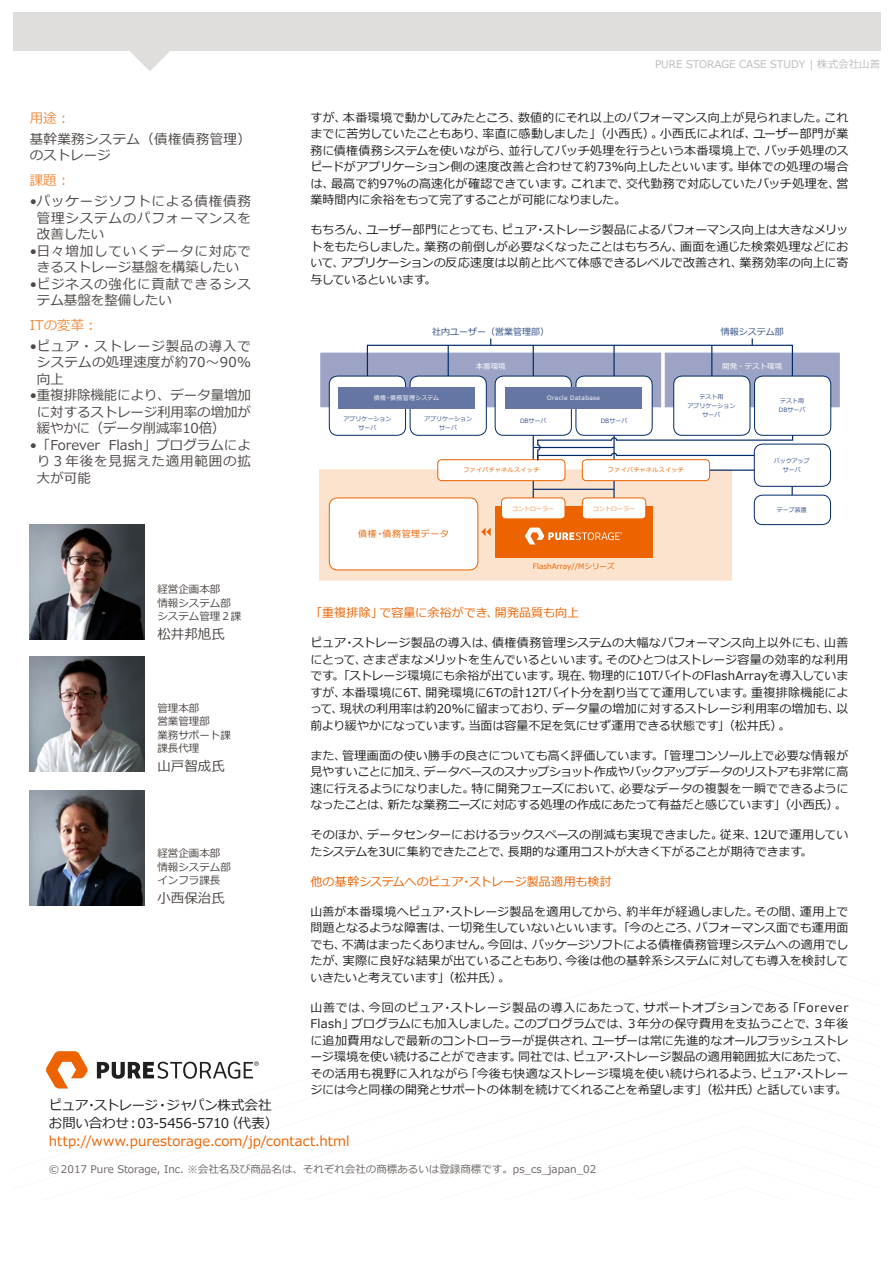
<style>
.page{position:relative;width:893px;height:1263px;background:#fff}
.page>*{position:absolute;margin:0;border:0;box-sizing:border-box;transform-origin:0 0}
.t1{font:13.5px/16.5px "Meiryo";letter-spacing:.02em;color:#4e4947;text-align:justify}
.t2{font:13.5px "Meiryo";letter-spacing:.005em;color:#ec6300}
.t3{font:13.5px/18px "Meiryo";letter-spacing:-.025em;color:#22201f}
.t4{font:13.5px/16.5px "Meiryo";letter-spacing:.06em;color:#4e4947}
.t5{font:13.5px "Meiryo";color:#f18e43}
.t6{font:12px/16.5px "Meiryo";letter-spacing:-.01em;color:#22201f;text-align:justify}
.t7{font:12px "Meiryo";letter-spacing:.005em;color:#ec6300}
.t8{font:10.5px "Meiryo";color:#6d6764}
.t9{font:10.5px/13.5px "Meiryo";color:#4e4947}
.t10{font:10.5px "Meiryo";color:#bfbcba}
.t11{font:9px "Meiryo";color:#335088}
.t12{font:9px "Meiryo";letter-spacing:.06em;color:#ec6300}
.t13{font:7.5px "Meiryo";color:#ec6300}
.t14{font:7.5px "Meiryo";color:#fff}
.t15{font:6px/9px "Meiryo";color:#335088;text-align:center}
.t16{font:6px "Meiryo";letter-spacing:.06em;color:#fff}
.t17{font:6px "Meiryo";letter-spacing:.06em;color:#ec6300}
.t18{font:6px "Meiryo";color:#f18e43}
</style>
<div class="page">
<img style="left:30px;top:524px;width:115px;height:115px">
<img style="left:30px;top:656px;width:115px;height:115px">
<img style="left:30px;top:790px;width:115px;height:115px">
<div style="left:13px;top:13px;width:867px;height:38px;background:#dfdedd"></div>
<svg style="left:130px;top:51px;width:40px;height:20px"></svg>
<div style="left:319px;top:470px;width:413px;height:110px;background:#fce3cd"></div>
<div style="left:321px;top:353px;width:340px;height:54px;background:#9ca3c4"></div>
<div style="left:665px;top:353px;width:174px;height:54px;background:#9ca3c4"></div>
<div style="left:367px;top:345px;width:426px;height:35px;border:1px solid #002b69"></div>
<hr style="left:448px;top:345px;width:1px;height:34px;background:#002b69">
<hr style="left:533px;top:345px;width:1px;height:34px;background:#002b69">
<hr style="left:613px;top:345px;width:2px;height:34px;background:#002b69">
<hr style="left:711px;top:345px;width:1px;height:34px;background:#002b69">
<svg style="left:329px;top:375px;width:502px;height:195px"></svg>
<svg style="left:46px;top:1051px;width:42px;height:37px"></svg>
<svg style="left:97px;top:1061px;width:162px;height:18px"></svg>
<p class="t5" style="left:30px;top:110px;width:42px">用途：</p>
<p class="t1" style="left:30px;top:131px;width:223px">基幹業務システム（債権債務管理）のストレージ</p>
<p class="t5" style="left:30px;top:173px;width:42px">課題：</p>
<p class="t1" style="left:37px;top:193px;width:215px;text-indent:-7px">•パッケージソフトによる債権債務管理システムのパフォーマンスを改善したい</p>
<p class="t1" style="left:30px;top:243px;width:223px;text-align:center">•日々増加していくデータに対応できるストレージ基盤を構築したい</p>
<p class="t4" style="left:37px;top:276px;width:215px;text-indent:-7px">•ビジネスの強化に貢献できるシステム基盤を整備したい</p>
<p class="t5" style="left:30px;top:317px;width:70px">ITの変革：</p>
<p class="t1" style="left:37px;top:338px;width:216px;text-indent:-7px">•ピュア・ストレージ製品の導入でシステムの処理速度が約70〜90%向上</p>
<p class="t1" style="left:37px;top:387px;width:215px;text-indent:-7px">•重複排除機能により、データ量増加に対するストレージ利用率の増加が緩やかに（データ削減率10倍）</p>
<p class="t1" style="left:37px;top:437px;width:215px;text-indent:-7px">•「Forever Flash」プログラムにより３年後を見据えた適用範囲の拡大が可能</p>
<p class="t9" style="left:157px;top:583px;width:85px">経営企画本部<br>情報システム部システム管理２課</p>
<p class="t1" style="left:157px;top:626px;width:69px">松井邦旭氏</p>
<p class="t9" style="left:157px;top:701px;width:75px">管理本部<br>営業管理部<br>業務サポート課課長代理</p>
<p class="t1" style="left:157px;top:758px;width:69px">山戸智成氏</p>
<p class="t9" style="left:157px;top:847px;width:75px">経営企画本部情報システム部インフラ課長</p>
<p class="t1" style="left:157px;top:890px;width:69px">小西保治氏</p>
<p class="t10" style="left:655px;top:58px;width:227px">PURE STORAGE CASE STUDY | 株式会社山善</p>
<p class="t6" style="left:310px;top:110px;width:539px">すが、本番環境で動かしてみたところ、数値的にそれ以上のパフォーマンス向上が見られました。これまでに苦労していたこともあり、率直に感動しました」（小西氏）。小西氏によれば、ユーザー部門が業務に債権債務システムを使いながら、並行してバッチ処理を行うという本番環境上で、バッチ処理のスピードがアプリケーション側の速度改善と合わせて約73%向上したといいます。単体での処理の場合は、最高で約97%の高速化が確認できています。これまで、交代勤務で対応していたバッチ処理を、営業時間内に余裕をもって完了することが可能になりました。</p>
<p class="t6" style="left:310px;top:222px;width:539px">もちろん、ユーザー部門にとっても、ピュア・ストレージ製品によるパフォーマンス向上は大きなメリットをもたらしました。業務の前倒しが必要なくなったことはもちろん、画面を通じた検索処理などにおいて、アプリケーションの反応速度は以前と比べて体感できるレベルで改善され、業務効率の向上に寄与しているといいます。</p>
<p class="t11" style="left:432px;top:327px;width:118px">社内ユーザー（営業管理部）</p>
<p class="t11" style="left:721px;top:327px;width:64px">情報システム部</p>
<p class="t14" style="left:476px;top:362px;width:31px">本番環境</p>
<p class="t14" style="left:722px;top:362px;width:61px">開発・テスト環境</p>
<p class="t16" style="left:374px;top:394px;width:67px">債権・債務管理システム</p>
<p class="t16" style="left:547px;top:394px;width:54px">Oracle Database</p>
<p class="t15" style="left:343px;top:414px;width:50px">アプリケーションサーバ</p>
<p class="t15" style="left:424px;top:414px;width:49px">アプリケーション</p>
<p class="t15" style="left:520px;top:417px;width:28px">DBサーバ</p>
<p class="t15" style="left:601px;top:417px;width:28px">DBサーバ</p>
<p class="t15" style="left:439px;top:423px;width:19px">サーバ</p>
<p class="t15" style="left:687px;top:392px;width:49px">テスト用<br>アプリケーションサーバ</p>
<p class="t15" style="left:779px;top:397px;width:28px;text-align:left">テスト用<br>DBサーバ</p>
<p class="t12" style="left:358px;top:529px;width:92px">債権・債務管理データ</p>
<p class="t17" style="left:463px;top:467px;width:77px">ファイバチャネルスイッチ</p>
<p class="t17" style="left:608px;top:467px;width:77px">ファイバチャネルスイッチ</p>
<p class="t18" style="left:512px;top:505px;width:43px">コントローラー</p>
<p class="t18" style="left:593px;top:505px;width:43px">コントローラー</p>
<p class="t13" style="left:533px;top:562px;width:83px">FlashArray//Mシリーズ</p>
<p class="t15" style="left:774px;top:456px;width:37px">バックアップサーバ</p>
<p class="t15" style="left:777px;top:506px;width:31px">テープ装置</p>
<p class="t7" style="left:310px;top:606px;width:270px">「重複排除」で容量に余裕ができ、開発品質も向上</p>
<p class="t6" style="left:310px;top:635px;width:539px">ピュア・ストレージ製品の導入は、債権債務管理システムの大幅なパフォーマンス向上以外にも、山善にとって、さまざまなメリットを生んでいるといいます。そのひとつはストレージ容量の効率的な利用です。「ストレージ環境にも余裕が出ています。現在、物理的に10TバイトのFlashArrayを導入していますが、本番環境に6T、開発環境に6Tの計12Tバイト分を割り当てて運用しています。重複排除機能によって、現状の利用率は約20%に留まっており、データ量の増加に対するストレージ利用率の増加も、以前より緩やかになっています。当面は容量不足を気にせず運用できる状態です」（松井氏）。</p>
<p class="t6" style="left:310px;top:747px;width:539px">また、管理画面の使い勝手の良さについても高く評価しています。「管理コンソール上で必要な情報が見やすいことに加え、データベースのスナップショット作成やバックアップデータのリストアも非常に高速に行えるようになりました。特に開発フェーズにおいて、必要なデータの複製を一瞬でできるようになったことは、新たな業務ニーズに対応する処理の作成にあたって有益だと感じています」（小西氏）。</p>
<p class="t6" style="left:310px;top:827px;width:539px">そのほか、データセンターにおけるラックスペースの削減も実現できました。従来、12Uで運用していたシステムを3Uに集約できたことで、長期的な運用コストが大きく下がることが期待できます。</p>
<p class="t7" style="left:310px;top:874px;width:303px">他の基幹システムへのピュア・ストレージ製品適用も検討</p>
<p class="t6" style="left:310px;top:903px;width:539px">山善が本番環境へピュア・ストレージ製品を適用してから、約半年が経過しました。その間、運用上で問題となるような障害は、一切発生していないといいます。「今のところ、パフォーマンス面でも運用面でも、不満はまったくありません。今回は、パッケージソフトによる債権債務管理システムへの適用でしたが、実際に良好な結果が出ていることもあり、今後は他の基幹系システムに対しても導入を検討していきたいと考えています」（松井氏）。</p>
<p class="t6" style="left:310px;top:999px;width:539px">山善では、今回のピュア・ストレージ製品の導入にあたって、サポートオプションである「Forever Flash」プログラムにも加入しました。このプログラムでは、３年分の保守費用を支払うことで、３年後に追加費用なしで最新のコントローラーが提供され、ユーザーは常に先進的なオールフラッシュストレージ環境を使い続けることができます。同社では、ピュア・ストレージ製品の適用範囲拡大にあたって、その活用も視野に入れながら「今後も快適なストレージ環境を使い続けられるよう、ピュア・ストレージには今と同様の開発とサポートの体制を続けてくれることを希望します」（松井氏）と話しています。</p>
<p class="t3" style="left:49px;top:1096px;width:231px">ピュア・ストレージ・ジャパン株式会社お問い合わせ：03-5456-5710（代表）</p>
<p class="t2" style="left:49px;top:1133px;width:302px">http://www.purestorage.com/jp/contact.html</p>
<p class="t8" style="left:49px;top:1163px;width:549px">©2017 Pure Storage, Inc. ※会社名及び商品名は、それぞれ会社の商標あるいは登録商標です。ps_cs_japan_02</p>
</div>
